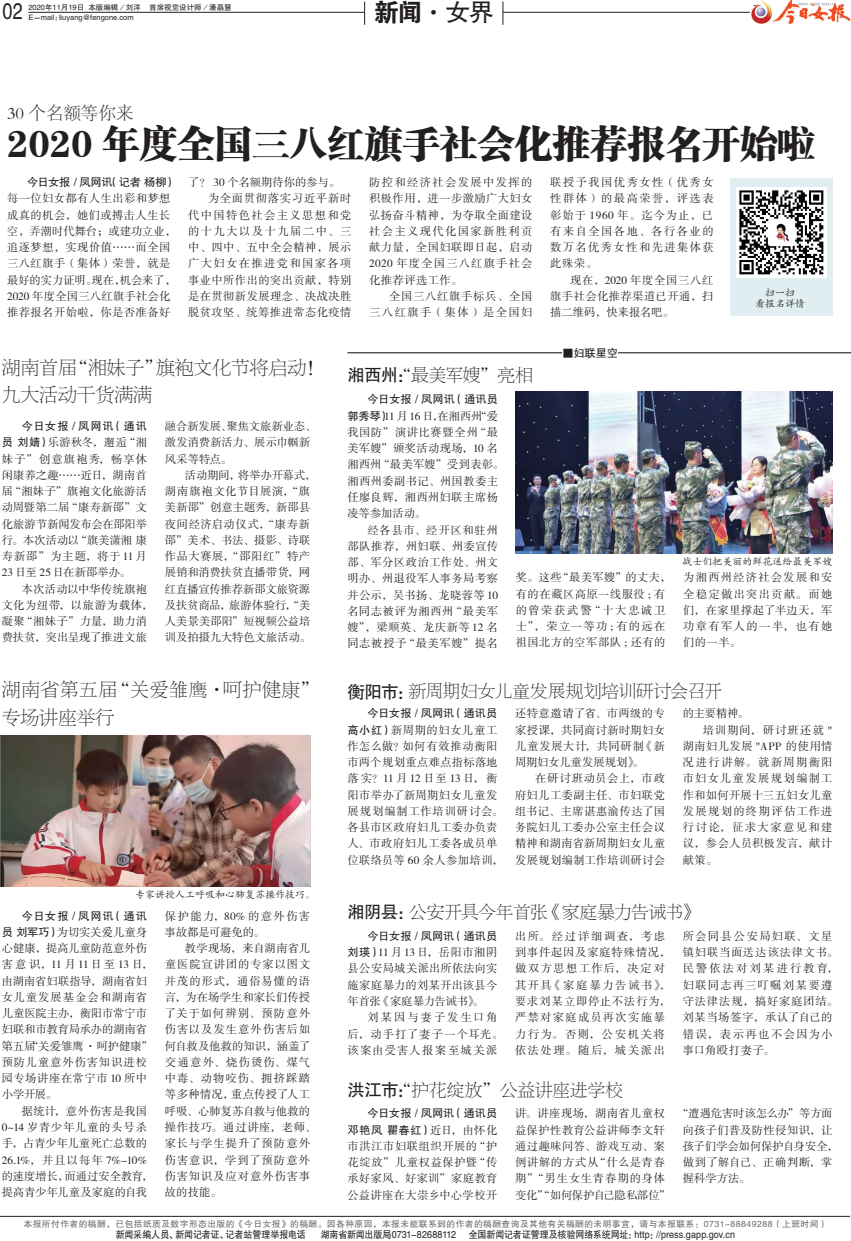
<style>
.page{position:relative;width:851px;height:1241px;background:#fff}
.page>*{position:absolute;margin:0;border:0;box-sizing:border-box;transform-origin:0 0}
.t1{font:37.5px "FZCSJW GB1 0";color:#231f20}
.t2{font:25px "FZHTJW GB1 0";color:#231f20}
.t3{font:22.62px "FZHTJW GB1 0";color:#231f20;scale:.8 1}
.t4{font:18.75px/27.5px "FZBSK GBK1 0";color:#231f20}
.t5{font:18.75px/27.5px "FZBSK GBK1 0";letter-spacing:.03em;color:#231f20}
.t6{font:17.5px "FZBSJW GB1 0";color:#231f20}
.t7{font:17.5px "FZSYJW GB1 0";color:#231f20}
.t8{font:11.25px/16.2px "FZSSJW GB1 0";letter-spacing:.04em;color:#231f20;text-align:justify}
.t9{font:11.25px/16.2px "FZSSJW GB1 0";letter-spacing:.01em;color:#231f20}
.t10{font:11.25px/16.2px "FZSSJW GB1 0";letter-spacing:.07em;color:#231f20}
.t11{font:11.25px/16.2px "FZSSJW GB1 0";letter-spacing:.015em;color:#231f20}
.t12{font:11.25px/16.2px "FZSSJW GB1 0";letter-spacing:.125em;color:#231f20}
.t13{font:11.25px/16.2px "FZSSJW GB1 0";letter-spacing:.095em;color:#231f20}
.t14{font:11.25px/16.2px "FZSSJW GB1 0";letter-spacing:.02em;color:#231f20}
.t15{font:11.25px/16.2px "FZHTJW GB1 0";letter-spacing:.005em;color:#231f20;text-align:right}
.t16{font:11.25px/16.2px "FZSSJW GB1 0";color:#231f20}
.t17{font:11.25px/16.2px "FZSSJW GB1 0";letter-spacing:.12em;color:#231f20}
.t18{font:11.25px/16.2px "FZSSJW GB1 0";letter-spacing:.065em;color:#231f20;text-align:right}
.t19{font:11.25px "FZSSJW GB1 0";letter-spacing:.13em;color:#231f20}
.t20{font:11.25px "FZHTJW GB1 0";letter-spacing:.07em;color:#231f20}
.t21{font:11.25px "FZHTJW GB1 0";letter-spacing:-.03em;color:#231f20}
.t22{font:11.25px "FZSSJW GB1 0";letter-spacing:.135em;color:#231f20}
.t23{font:11.25px "FZSSJW GB1 0";letter-spacing:.115em;color:#231f20}
.t24{font:10px "FZHTJW GB1 0";letter-spacing:-.005em;color:#231f20;scale:.9 1}
.t25{font:10px/11.2px "FZKTJW GB1 0";color:#231f20;text-align:center}
.t26{font:8.75px "FZHTJW GB1 0";letter-spacing:.05em;color:#6c6d70}
.t27{font:7.5px/10px "FZHTJW GB1 0";color:#231f20}
.s1{font-family:"FZDHTJW GB1 0"}
.s2{font-family:"FZHTJW GB1 0"}
.s3{font-family:"FZSSJW GB1 0"}
</style>
<div class="page">
<hr style="left:28px;top:12px;width:721px;height:1px;background:#231f20">
<img style="left:751px;top:0;width:99px;height:23px">
<div style="left:364px;top:2px;width:138px;height:24px;background:#fff"></div>
<svg style="left:364px;top:2px;width:1px;height:23px"></svg>
<svg style="left:502px;top:2px;width:1px;height:23px"></svg>
<hr style="left:0;top:1215px;width:850px;height:1px;background:#231f20">
<div style="left:730px;top:178px;width:102px;height:138px;background:#e0eef1"></div>
<img style="left:736px;top:188px;width:90px;height:90px">
<hr style="left:347px;top:352px;width:503px;height:1px;background:#160405">
<div style="left:562px;top:347px;width:56px;height:14px;background:#fff"></div>
<img style="left:0;top:735px;width:310px;height:151px">
<img style="left:515px;top:391px;width:317px;height:162px">
<h3 class="t3" style="left:3px;top:-1px;width:27px">02</h3>
<p class="t27" style="left:28px;top:3px;width:205px">2020年11月19日 本版编辑／刘洋 首席视觉设计师／潘晶慧<br>E－mail：liuyang@fengone.com</p>
<h2 class="t2" style="left:373px;top:-1px;width:121px"><span class="s1">新闻</span>·女界</h2>
<h3 class="t7" style="left:7px;top:104px;width:128px">30 个名额等你来</h3>
<h1 class="t1" style="left:7px;top:122px;width:809px">2020 年度全国三八红旗手社会化推荐报名开始啦</h1>
<p class="t21" style="left:27px;top:176px;width:150px">今日女报 / 凤网讯（记者 杨柳）</p>
<p class="t8" style="left:7px;top:191px;width:170px;text-align:left">每一位妇女都有人生出彩和梦想成真的机会，她们或搏击人生长空，弄潮时代舞台；或建功立业，追逐梦想，实现价值……而全国三八红旗手（集体）荣誉，就是最好的实力证明。现在，机会来了，<br>2020 年度全国三八红旗手社会化推荐报名开始啦，你是否准备好</p>
<p class="t16" style="left:188px;top:175px;width:153px">了？ 30 个名额期待你的参与。</p>
<p class="t10" style="left:208px;top:191px;width:145px">为全面贯彻落实习近平新时</p>
<p class="t12" style="left:188px;top:207px;width:165px">代中国特色社会主义思想和党</p>
<p class="t22" style="left:188px;top:225px;width:165px">的十九大以及十九届二中、三</p>
<p class="t8" style="left:188px;top:240px;width:165px">中、四中、五中全会精神，展示</p>
<p class="t12" style="left:188px;top:256px;width:165px">广大妇女在推进党和国家各项</p>
<p class="t8" style="left:188px;top:272px;width:165px">事业中所作出的突出贡献，特别</p>
<p class="t8" style="left:188px;top:288px;width:165px">是在贯彻新发展理念、决战决胜</p>
<p class="t8" style="left:188px;top:305px;width:165px">脱贫攻坚、统筹推进常态化疫情</p>
<p class="t8" style="left:369px;top:175px;width:165px">防控和经济社会发展中发挥的积极作用，进一步激励广大妇女弘扬奋斗精神，为夺取全面建设社会主义现代化国家新胜利贡献力量，全国妇联即日起，启动2020 年度全国三八红旗手社会化推荐评选工作。</p>
<p class="t18" style="left:369px;top:288px;width:165px">全国三八红旗手标兵、全国<br>三八红旗手（集体）是全国妇</p>
<p class="t8" style="left:550px;top:175px;width:165px">联授予我国优秀女性（优秀女性群体）的最高荣誉，评选表彰始于 1960 年。迄今为止，已有来自全国各地、各行各业的数万名优秀女性和先进集体获此殊荣。</p>
<p class="t8" style="left:550px;top:272px;width:165px;text-indent:20px">现在，2020 年度全国三八红旗手社会化推荐渠道已开通，扫描二维码，快来报名吧。</p>
<p class="t25" style="left:755px;top:287px;width:51px">扫一扫<br>看报名详情</p>
<h3 class="t4" style="left:2px;top:354px;width:324px">湖南首届“湘妹子”旗袍文化节将启动！九大活动干货满满</h3>
<p class="t20" style="left:22px;top:420px;width:127px">今日女报 / 凤网讯（通讯</p>
<p class="t8" style="left:2px;top:435px;width:147px"><span class="s2">员 刘婧）</span>乐游秋冬，邂逅“湘妹子”创意旗袍秀，畅享休闲康养之趣……近日，湖南首届“湘妹子”旗袍文化旅游活动周暨第二届“康寿新邵”文化旅游节新闻发布会在邵阳举行。本次活动以“旗美潇湘 康寿新邵”为主题，将于 11 月23 日至 25 日在新邵举办。</p>
<p class="t8" style="left:2px;top:581px;width:152px;text-align:left;text-indent:20px">本次活动以中华传统旗袍文化为纽带，以旅游为载体，凝聚“湘妹子”力量，助力消费扶贫，突出呈现了推进文旅</p>
<p class="t16" style="left:165px;top:418px;width:152px">融合新发展、聚焦文旅新业态、激发消费新活力、展示巾帼新风采等特点。</p>
<p class="t9" style="left:165px;top:467px;width:152px;text-indent:20px">活动期间，将举办开幕式，湖南旗袍文化节目展演，“旗美新邵”创意主题秀，新邵县夜间经济启动仪式，“康寿新邵”美术、书法、摄影、诗联作品大赛展，“邵阳红”特产展销和消费扶贫直播带货，网红直播宣传推荐新邵文旅资源及扶贫商品，旅游体验行，“美人美景美邵阳”短视频公益培训及拍摄九大特色文旅活动。</p>
<h3 class="t6" style="left:347px;top:366px;width:187px"><span class="s2">湘西州：</span>“最美军嫂”亮相</h3>
<p class="t15" style="left:562px;top:345px;width:57px">■妇联星空</p>
<p class="t15" style="left:367px;top:392px;width:132px">今日女报 / 凤网讯（通讯员</p>
<p class="t8" style="left:347px;top:408px;width:158px;text-align:left"><span class="s2">郭秀琴）</span>11 月 16 日，在湘西州“爱我国防”演讲比赛暨全州“最美军嫂”颁奖活动现场，10 名湘西州“最美军嫂”受到表彰。湘西州委副书记、州国教委主任廖良辉，湘西州妇联主席杨凌等参加活动。</p>
<p class="t8" style="left:347px;top:522px;width:152px;text-indent:20px">经各县市、经开区和驻州部队推荐，州妇联、州委宣传部、军分区政治工作处、州文明办、州退役军人事务局考察并公示，吴书扬、龙晓蓉等 10名同志被评为湘西州“最美军嫂”，梁顺英、龙庆新等 12 名同志被授予“最美军嫂”提名</p>
<p class="t25" style="left:682px;top:556px;width:151px">战士们把美丽的鲜花送给最美军嫂</p>
<p class="t8" style="left:516px;top:569px;width:156px;text-align:left">奖。这些“最美军嫂”的丈夫，有的在藏区高原一线服役 ; 有的曾荣获武警“十大忠诚卫士”，荣立一等功 ; 有的远在祖国北方的空军部队 ; 还有的</p>
<p class="t8" style="left:683px;top:569px;width:151px">为湘西州经济社会发展和安全稳定做出突出贡献。而她们，在家里撑起了半边天，军功章有军人的一半，也有她们的一半。</p>
<h3 class="t5" style="left:2px;top:676px;width:319px">湖南省第五届“关爱雏鹰·呵护健康”专场讲座举行</h3>
<h3 class="t6" style="left:347px;top:682px;width:376px"><span class="s2">衡阳市：</span>新周期妇女儿童发展规划培训研讨会召开</h3>
<p class="t8" style="left:515px;top:706px;width:151px">还特意邀请了省、市两级的专家授课，共同商讨新时期妇女儿童发展大计，共同研制《新周期妇女儿童发展规划》。</p>
<p class="t8" style="left:515px;top:771px;width:151px;text-indent:20px">在研讨班动员会上，市政府妇儿工委副主任、市妇联党组书记、主席谌惠渝传达了国务院妇儿工委办公室主任会议精神和湖南省新周期妇女儿童发展规划编制工作培训研讨会</p>
<p class="t8" style="left:682px;top:706px;width:67px">的主要精神。</p>
<p class="t13" style="left:702px;top:722px;width:131px">培训期间，研讨班还就 "</p>
<p class="t8" style="left:682px;top:738px;width:151px">湖南妇儿发展 "APP 的使用情</p>
<p class="t19" style="left:682px;top:756px;width:151px">况进行讲解。就新周期衡阳</p>
<p class="t23" style="left:682px;top:772px;width:151px">市妇女儿童发展规划编制工</p>
<p class="t8" style="left:682px;top:787px;width:151px">作和如何开展十三五妇女儿童</p>
<p class="t17" style="left:682px;top:803px;width:151px">发展规划的终期评估工作进</p>
<p class="t19" style="left:682px;top:821px;width:151px">行讨论，征求大家意见和建</p>
<p class="t8" style="left:682px;top:836px;width:151px">议，参会人员积极发言，献计</p>
<p class="t8" style="left:682px;top:852px;width:36px">献策。</p>
<p class="t15" style="left:367px;top:705px;width:131px">今日女报 / 凤网讯（通讯员</p>
<p class="t8" style="left:347px;top:722px;width:157px;text-align:left"><span class="s2">高小红）</span>新周期的妇女儿童工作怎么做？如何有效推动衡阳市两个规划重点难点指标落地落实？11月12日至 13日，衡阳市举办了新周期妇女儿童发展规划编制工作培训研讨会。各县市区政府妇儿工委办负责人、市政府妇儿工委各成员单位联络员等 60 余人参加培训，</p>
<p class="t25" style="left:135px;top:888px;width:181px">专家讲授人工呼吸和心肺复苏操作技巧。</p>
<p class="t20" style="left:22px;top:909px;width:127px">今日女报 / 凤网讯（通讯</p>
<p class="t11" style="left:2px;top:924px;width:152px"><span class="s2">员 刘军巧）</span>为切实关爱儿童身心健康，提高儿童防范意外伤害意识，11月11日至13日，由湖南省妇联指导，湖南省妇女儿童发展基金会和湖南省儿童医院主办，衡阳市常宁市妇联和市教育局承办的湖南省第五届“关爱雏鹰·呵护健康”预防儿童意外伤害知识进校园专场讲座在常宁市 10 所中小学开展。</p>
<p class="t14" style="left:2px;top:1103px;width:152px;text-indent:20px">据统计，意外伤害是我国<br>0~14 岁青少年儿童的头号杀手，占青少年儿童死亡总数的<br>26.1%，并且以每年 7%-10%的速度增长，而通过安全教育，提高青少年儿童及家庭的自我</p>
<p class="t8" style="left:165px;top:908px;width:147px">保护能力，80% 的意外伤害事故都是可避免的。</p>
<p class="t10" style="left:165px;top:940px;width:152px;text-indent:20px">教学现场，来自湖南省儿童医院宣讲团的专家以图文并茂的形式，通俗易懂的语言，为在场学生和家长们传授了关于如何辨别、预防意外伤害以及发生意外伤害后如何自救及他救的知识，涵盖了交通意外、烧伤烫伤、煤气中毒、动物咬伤、拥挤踩踏等多种情况，重点传授了人工呼吸、心肺复苏自救与他救的操作技巧。通过讲座，老师、家长与学生提升了预防意外伤害意识，学到了预防意外伤害知识及应对意外伤害事故的技能。</p>
<h3 class="t6" style="left:347px;top:902px;width:352px"><span class="s2">湘阴县：</span>公安开具今年首张《家庭暴力告诫书》</h3>
<p class="t15" style="left:367px;top:928px;width:131px">今日女报 / 凤网讯（通讯员</p>
<p class="t8" style="left:347px;top:944px;width:151px"><span class="s2">刘瑛）</span>11 月13 日，岳阳市湘阴县公安局城关派出所依法向实施家庭暴力的刘某开出该县今年首张《家庭暴力告诫书》。</p>
<p class="t17" style="left:347px;top:1009px;width:157px;text-indent:20px">刘某因与妻子发生口角后，动手打了妻子一个耳光。该案由受害人报案至城关派</p>
<p class="t12" style="left:515px;top:928px;width:157px">出所。经过详细调查，考虑到事件起因及家庭特殊情况，做双方思想工作后，决定对其开具《家庭暴力告诫书》，要求刘某立即停止不法行为，严禁对家庭成员再次实施暴力行为。否则，公安机关将依法处理。随后，城关派出</p>
<p class="t13" style="left:682px;top:928px;width:157px">所会同县公安局妇联、文星镇妇联当面送达该法律文书。民警依法对刘某进行教育，妇联同志再三叮嘱刘某要遵守法律法规，搞好家庭团结。刘某当场签字，承认了自己的错误，表示再也不会因为小事口角殴打妻子。</p>
<h3 class="t6" style="left:347px;top:1080px;width:277px"><span class="s2">洪江市：</span>“护花绽放”公益讲座进学校</h3>
<p class="t15" style="left:347px;top:1105px;width:151px">今日女报 / 凤网讯（通讯员<br>邓艳凤 瞿春红）<span class="s3">近日，由怀化</span></p>
<p class="t8" style="left:347px;top:1138px;width:151px">市洪江市妇联组织开展的“护花绽放”儿童权益保护暨“传承好家风、好家训”家庭教育公益讲座在大崇乡中心学校开</p>
<p class="t8" style="left:515px;top:1105px;width:157px;text-align:left">讲。讲座现场，湖南省儿童权益保护性教育公益讲师李文轩通过趣味问答、游戏互动、案例讲解的方式从“什么是青春期”“男生女生青春期的身体变化”“如何保护自己隐私部位”</p>
<p class="t9" style="left:682px;top:1105px;width:157px;text-indent:-6px">“遭遇危害时该怎么办”等方面向孩子们普及防性侵知识，让孩子们学会如何保护自身安全，做到了解自己、正确判断，掌握科学方法。</p>
<p class="t26" style="left:24px;top:1218px;width:805px">本报所付作者的稿酬，已包括纸质及数字形态出版的《今日女报》的稿酬。因各种原因，本报未能联系到的作者的稿酬查询及其他有关稿酬的未明事宜，请与本报联系：0731-88849288（上班时间）</p>
<p class="t24" style="left:116px;top:1228px;width:213px">新闻采编人员、新闻记者证、记者站管理举报电话</p>
<p class="t24" style="left:321px;top:1228px;width:462px">湖南省新闻出版局0731-82688112 全国新闻记者证管理及核验网络系统网址：http：//press.gapp.gov.cn</p>
</div>
